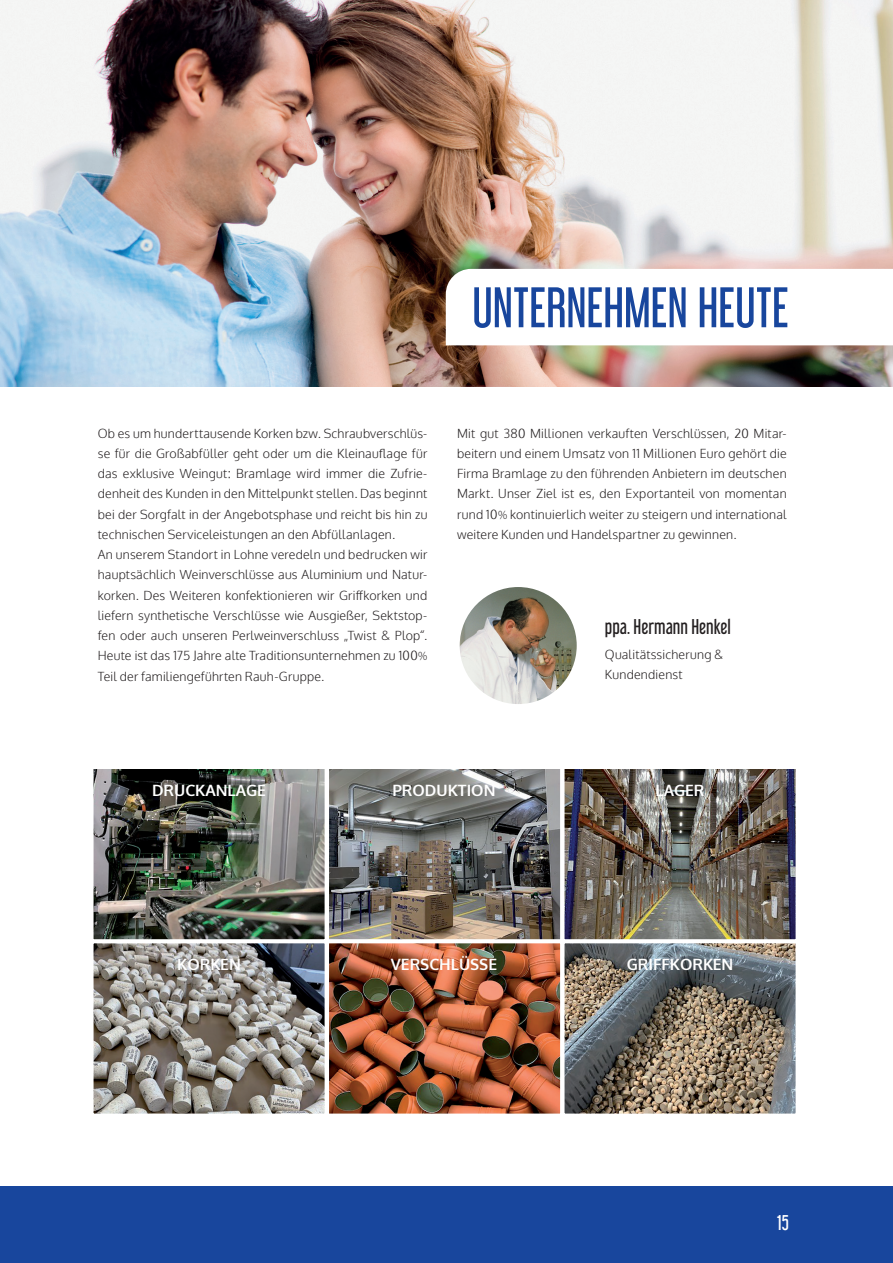
<style>
.page{position:relative;width:893px;height:1263px;background:#fff}
.page>*{position:absolute;margin:0;border:0;box-sizing:border-box;transform-origin:0 0}
.t1{font:51px "Libel Suit Rg";letter-spacing:-.005em;color:#18469d}
.t2{font:18.75px "Libel Suit Rg";color:#231f20}
.t3{font:18.75px "Libel Suit Rg";color:#fff}
.t4{font:700 15.6px "Oxygen";color:#fff}
.t5{font:300 12.45px/20.2px "Oxygen";letter-spacing:.015em;color:#231f20}
.s1{font-family:"Myriad Pro"}
</style>
<div class="page">
<div style="left:0;top:1186px;width:893px;height:77px;background:#18469d"></div>
<img style="left:0;top:0;width:893px;height:387px">
<svg style="left:446px;top:269px;width:447px;height:76px"></svg>
<div style="left:463px;top:276px;width:336px;height:63px;background:#fff"></div>
<img style="left:93px;top:769px;width:703px;height:345px">
<img style="left:460px;top:587px;width:117px;height:117px;border-radius:59px">
<h1 class="t1" style="left:472px;top:266px;width:318px">UNTERNEHMEN HEUTE</h1>
<p class="t5" style="left:98px;top:423px;width:331px">Ob es um hunderttausende Korken bzw. Schraubverschlüs&shy;se für die Großabfüller geht oder um die Kleinauflage für das exklusive Weingut: Bramlage wird immer die Zufrie&shy;denheit des Kunden in den Mittelpunkt stellen. Das beginnt bei der Sorgfalt in der Angebotsphase und reicht bis hin zu technischen Serviceleistungen an den Abfüllanlagen.<br>An unserem Standort in Lohne veredeln und bedrucken wir hauptsächlich Weinverschlüsse aus Aluminium und Natur&shy;korken. Des Weiteren konfektionieren wir Griffkorken und liefern synthetische Verschlüsse wie Ausgießer, Sektstop&shy;fen oder auch unseren Perlweinverschluss „Twist &amp; Plop“.<br>Heute ist das 175 Jahre alte Traditionsunternehmen zu 100<span class="s1">% </span>Teil der familiengeführten Rauh-Gruppe.</p>
<p class="t5" style="left:457px;top:423px;width:331px;text-align:justify">Mit gut 380 Millionen verkauften Verschlüssen, 20 Mitar&shy;beitern und einem Umsatz von 11 Millionen Euro gehört die Firma Bramlage zu den führenden Anbietern im deutschen Markt. Unser Ziel ist es, den Exportanteil von momentan rund 10<span class="s1">%</span> kontinuierlich weiter zu steigern und international weitere Kunden und Handelspartner zu gewinnen.</p>
<h2 class="t2" style="left:605px;top:611px;width:128px">ppa. Hermann Henkel</h2>
<p class="t5" style="left:605px;top:644px;width:120px">Qualitätssicherung &amp;<br>Kundendienst</p>
<p class="t4" style="left:152px;top:780px;width:115px">DRUCKANLAGE</p>
<p class="t4" style="left:392px;top:780px;width:105px">PRODUKTION</p>
<p class="t4" style="left:177px;top:955px;width:65px">KORKEN</p>
<p class="t4" style="left:391px;top:955px;width:108px">VERSCHLÜSSE</p>
<p class="t4" style="left:656px;top:780px;width:50px">LAGER</p>
<p class="t4" style="left:627px;top:955px;width:108px">GRIFFKORKEN</p>
<h2 class="t3" style="left:777px;top:1207px;width:13px">15</h2>
</div>
